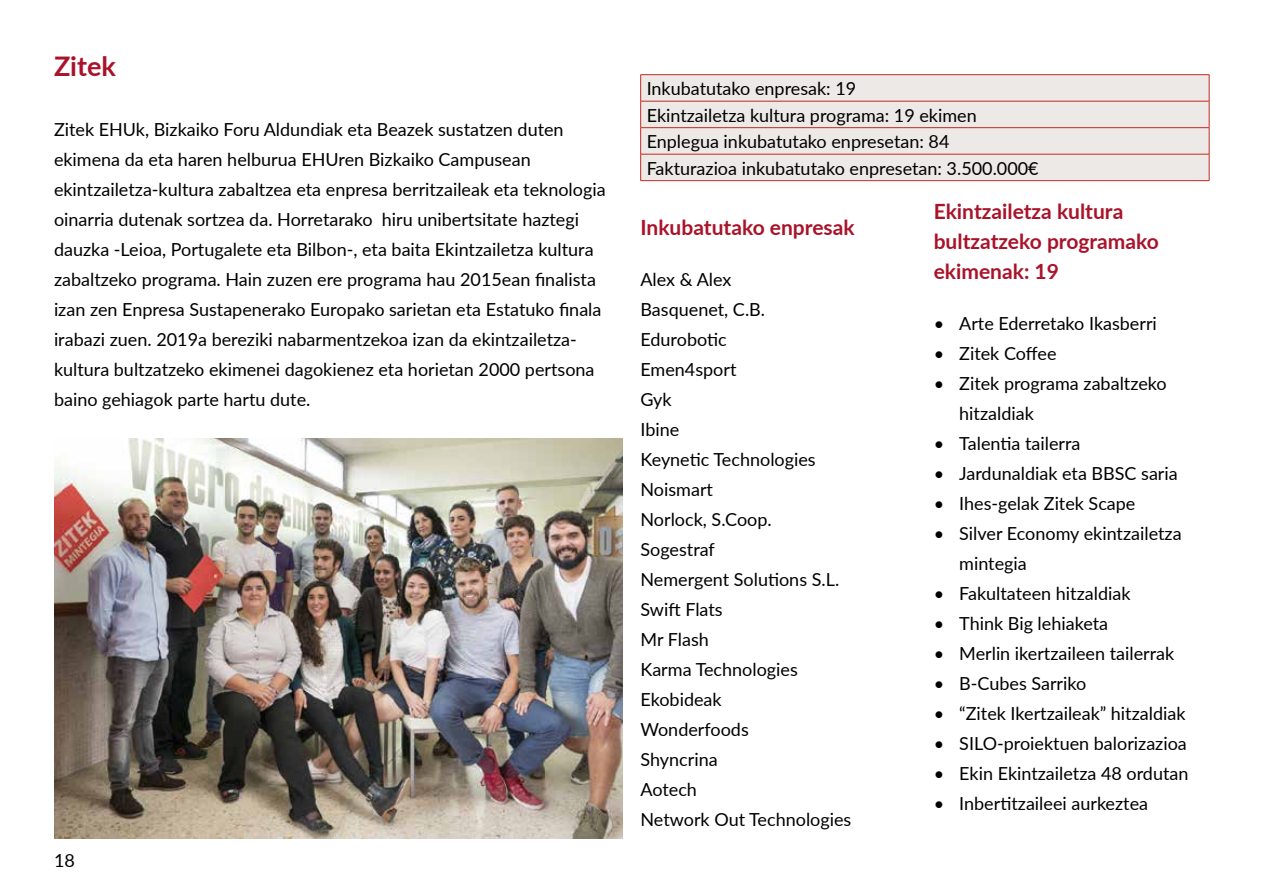
<style>
.page{position:relative;width:1263px;height:893px;background:#fff}
.page>*{position:absolute;margin:0;border:0;box-sizing:border-box;transform-origin:0 0}
.t1{font:700 27px "Lato";color:#a9132a}
.t2{font:700 21px/30px "Lato";color:#a9132a}
.t3{font:18px/30px "Lato";color:#000}
</style>
<div class="page">
<div style="left:641px;top:75px;width:568px;height:105px;background:#ede9e6"></div>
<hr style="left:640px;top:74px;width:569px;height:1px;background:#c12a21">
<hr style="left:640px;top:101px;width:569px;height:1px;background:#c12a21">
<hr style="left:640px;top:127px;width:569px;height:1px;background:#c12a21">
<hr style="left:640px;top:154px;width:569px;height:1px;background:#c12a21">
<svg style="left:640px;top:75px;width:1px;height:105px"></svg>
<svg style="left:1209px;top:75px;width:1px;height:105px"></svg>
<hr style="left:640px;top:180px;width:569px;height:1px;background:#c12a21">
<img style="left:54px;top:439px;width:568px;height:400px">
<h1 class="t1" style="left:54px;top:46px;width:63px">Zitek</h1>
<p class="t3" style="left:54px;top:113px;width:553px">Zitek EHUk, Bizkaiko Foru Aldundiak eta Beazek sustatzen duten ekimena da eta haren helburua EHUren Bizkaiko Campusean ekintzailetza-kultura zabaltzea eta enpresa berritzaileak eta teknologia oinarria dutenak sortzea da. Horretarako hiru unibertsitate haztegi dauzka -Leioa, Portugalete eta Bilbon-, eta baita Ekintzailetza kultura zabaltzeko programa. Hain zuzen ere programa hau 2015ean finalista izan zen Enpresa Sustapenerako Europako sarietan eta Estatuko finala irabazi zuen. 2019a bereziki nabarmentzekoa izan da ekintzailetza&shy;kultura bultzatzeko ekimenei dagokienez eta horietan 2000 pertsona baino gehiagok parte hartu dute.</p>
<p class="t3" style="left:54px;top:845px;width:22px">18</p>
<p class="t3" style="left:647px;top:75px;width:393px;line-height:26.5px">Inkubatutako enpresak: 19<br>Ekintzailetza kultura programa: 19 ekimen Enplegua inkubatutako enpresetan: 84<br>Fakturazioa inkubatutako enpresetan: 3.500.000€</p>
<p class="t2" style="left:640px;top:211px;width:216px">Inkubatutako enpresak</p>
<p class="t3" style="left:640px;top:264px;width:212px">Alex &amp; Alex<br>Basquenet, C.B.<br>Edurobotic<br>Emen4sport<br>Gyk<br>Ibine<br>Keynetic Technologies<br>Noismart<br>Norlock, S.Coop.<br>Sogestraf<br>Nemergent Solutions S.L.<br>Swift Flats<br>Mr Flash<br>Karma Technologies<br>Ekobideak<br>Wonderfoods<br>Shyncrina<br>Aotech<br>Network Out Technologies</p>
<p class="t2" style="left:934px;top:196px;width:227px">Ekintzailetza kultura bultzatzeko programako ekimenak: 19</p>
<p class="t3" style="left:934px;top:308px;width:225px">• Arte Ederretako Ikasberri</p>
<p class="t3" style="left:934px;top:338px;width:124px">• Zitek Coffee</p>
<p class="t3" style="left:959px;top:368px;width:209px;text-indent:-26px">• Zitek programa zabaltzeko hitzaldiak</p>
<p class="t3" style="left:934px;top:428px;width:148px">• Talentia tailerra</p>
<p class="t3" style="left:934px;top:458px;width:245px">• Jardunaldiak eta BBSC saria</p>
<p class="t3" style="left:934px;top:488px;width:203px">• Ihes-gelak Zitek Scape</p>
<p class="t3" style="left:959px;top:518px;width:224px;text-indent:-26px">• Silver Economy ekintzailetza mintegia</p>
<p class="t3" style="left:934px;top:578px;width:198px">• Fakultateen hitzaldiak</p>
<p class="t3" style="left:934px;top:608px;width:176px">• Think Big lehiaketa</p>
<p class="t3" style="left:934px;top:638px;width:242px">• Merlin ikertzaileen tailerrak</p>
<p class="t3" style="left:934px;top:668px;width:154px">• B-Cubes Sarriko</p>
<p class="t3" style="left:934px;top:698px;width:253px">• “Zitek Ikertzaileak” hitzaldiak</p>
<p class="t3" style="left:934px;top:728px;width:255px">• SILO-proiektuen balorizazioa</p>
<p class="t3" style="left:934px;top:758px;width:256px">• Ekin Ekintzailetza 48 ordutan</p>
<p class="t3" style="left:934px;top:788px;width:216px">• Inbertitzaileei aurkeztea</p>
</div>
